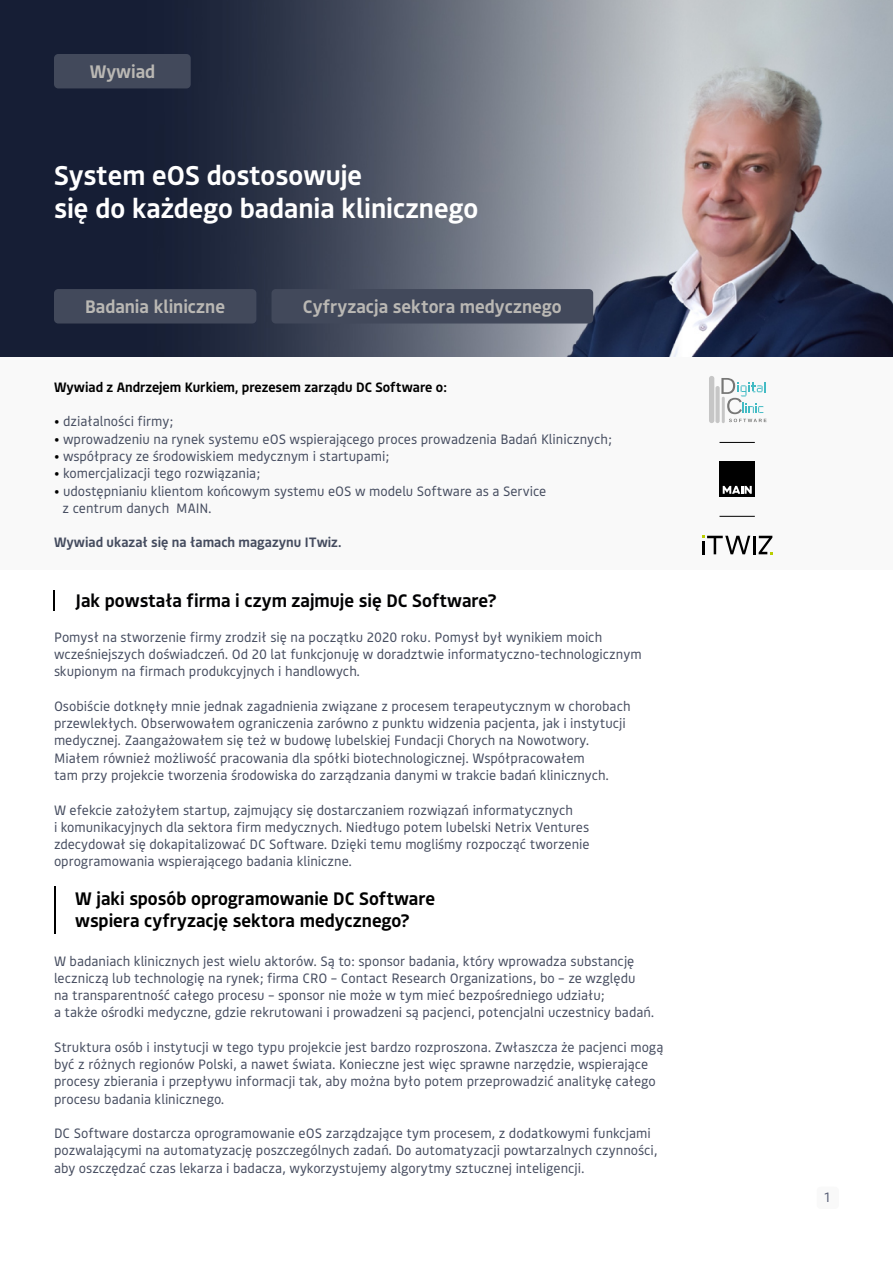
<style>
.page{position:relative;width:893px;height:1263px;background:#fff}
.page>*{position:absolute;margin:0;border:0;box-sizing:border-box;transform-origin:0 0}
.t1{font:600 27px/33px "Bould";color:#fff}
.t2{font:600 18px/21.6px "Bould";color:#000}
.t3{font:600 18px "Bould";color:#bab8b4}
.t4{font:600 18px "Bould";color:#020203}
.t5{font:13.5px/17.2px "Bould";color:#454c5f}
.t6{font:600 13.5px "Bould";color:#000}
.t7{font:600 13.5px "Bould";color:#454c5f}
.t8{font:13.5px "Bould";color:#585e75}
.s1{color:#000}
</style>
<div class="page">
<div style="left:0;top:357px;width:893px;height:213px;background:#f9f9f9"></div>
<img style="left:0;top:0;width:893px;height:357px">
<div style="left:54px;top:289px;width:202px;height:34px;background:#42495b;border-radius:4px"></div>
<div style="left:271px;top:289px;width:322px;height:34px;background:#42495b;border-radius:4px"></div>
<div style="left:54px;top:54px;width:137px;height:34px;background:#42495b;border-radius:4px"></div>
<hr style="left:54px;top:886px;width:1px;height:48px;background:#000">
<div style="left:817px;top:1187px;width:22px;height:22px;background:#f9f9f9;border-radius:4px"></div>
<div style="left:720px;top:462px;width:35px;height:35px;background:#000"></div>
<svg style="left:723px;top:486px;width:29px;height:8px"></svg>
<hr style="left:719px;top:442px;width:36px;height:1px;background:#000">
<hr style="left:719px;top:516px;width:36px;height:1px;background:#000">
<svg style="left:702px;top:536px;width:70px;height:18px"></svg>
<div style="left:709px;top:376px;width:5px;height:47px;background:#c6c6c6;border-radius:3px"></div>
<div style="left:715px;top:386px;width:5px;height:37px;background:#c6c6c6;border-radius:2px"></div>
<hr style="left:722px;top:397px;width:3px;height:26px;background:#c6c6c6">
<svg style="left:721px;top:378px;width:45px;height:44px"></svg>
<hr style="left:53px;top:590px;width:2px;height:20px;background:#000">
<h2 class="t3" style="left:90px;top:59px;width:67px">Wywiad</h2>
<h1 class="t1" style="left:54px;top:157px;width:426px">System eOS dostosowuje<br>się do każdego badania klinicznego</h1>
<h2 class="t3" style="left:85px;top:294px;width:142px">Badania kliniczne</h2>
<h2 class="t3" style="left:303px;top:294px;width:260px">Cyfryzacja sektora medycznego</h2>
<p class="t6" style="left:54px;top:378px;width:394px">Wywiad z Andrzejem Kurkiem, prezesem zarządu DC Software o:</p>
<p class="t5" style="left:54px;top:412px;width:121px"><span class="s1">•</span> działalności firmy;</p>
<p class="t5" style="left:54px;top:430px;width:559px"><span class="s1">•</span> wprowadzeniu na rynek systemu eOS wspierającego proces prowadzenia Badań Klinicznych;</p>
<p class="t5" style="left:54px;top:447px;width:337px"><span class="s1">•</span> współpracy ze środowiskiem medycznym i startupami;</p>
<p class="t5" style="left:54px;top:464px;width:208px"><span class="s1">•</span> komercjalizacji tego rozwiązania;</p>
<p class="t5" style="left:63px;top:481px;width:485px;text-indent:-9px"><span class="s1">•</span> udostępnianiu klientom końcowym systemu eOS w modelu Software as a Service z centrum danych MAIN.</p>
<p class="t7" style="left:54px;top:533px;width:289px">Wywiad ukazał się na łamach magazynu ITwiz.</p>
<h2 class="t4" style="left:75px;top:588px;width:423px">Jak powstała firma i czym zajmuje się DC Software?</h2>
<p class="t5" style="left:54px;top:628px;width:589px">Pomysł na stworzenie firmy zrodził się na początku 2020 roku. Pomysł był wynikiem moich wcześniejszych doświadczeń. Od 20 lat funkcjonuję w doradztwie informatyczno-technologicznym skupionym na firmach produkcyjnych i handlowych.</p>
<p class="t5" style="left:54px;top:697px;width:578px">Osobiście dotknęły mnie jednak zagadnienia związane z procesem terapeutycznym w chorobach przewlekłych. Obserwowałem ograniczenia zarówno z punktu widzenia pacjenta, jak i instytucji medycznej. Zaangażowałem się też w budowę lubelskiej Fundacji Chorych na Nowotwory.<br>Miałem również możliwość pracowania dla spółki biotechnologicznej. Współpracowałem<br>tam przy projekcie tworzenia środowiska do zarządzania danymi w trakcie badań klinicznych.</p>
<p class="t5" style="left:54px;top:800px;width:537px">W efekcie założyłem startup, zajmujący się dostarczaniem rozwiązań informatycznych<br>i komunikacyjnych dla sektora firm medycznych. Niedługo potem lubelski Netrix Ventures zdecydował się dokapitalizować DC Software. Dzięki temu mogliśmy rozpocząć tworzenie oprogramowania wspierającego badania kliniczne.</p>
<h2 class="t2" style="left:75px;top:887px;width:361px">W jaki sposób oprogramowanie DC Software wspiera cyfryzację sektora medycznego?</h2>
<p class="t5" style="left:54px;top:951px;width:602px">W badaniach klinicznych jest wielu aktorów. Są to: sponsor badania, który wprowadza substancję leczniczą lub technologię na rynek; firma CRO – Contact Research Organizations, bo – ze względu<br>na transparentność całego procesu – sponsor nie może w tym mieć bezpośredniego udziału;<br>a także ośrodki medyczne, gdzie rekrutowani i prowadzeni są pacjenci, potencjalni uczestnicy badań.</p>
<p class="t5" style="left:54px;top:1038px;width:611px">Struktura osób i instytucji w tego typu projekcie jest bardzo rozproszona. Zwłaszcza że pacjenci mogą być z różnych regionów Polski, a nawet świata. Konieczne jest więc sprawne narzędzie, wspierające procesy zbierania i przepływu informacji tak, aby można było potem przeprowadzić analitykę całego procesu badania klinicznego.</p>
<p class="t5" style="left:54px;top:1124px;width:605px">DC Software dostarcza oprogramowanie eOS zarządzające tym procesem, z dodatkowymi funkcjami pozwalającymi na automatyzację poszczególnych zadań. Do automatyzacji powtarzalnych czynności, aby oszczędzać czas lekarza i badacza, wykorzystujemy algorytmy sztucznej inteligencji.</p>
<p class="t8" style="left:824px;top:1188px;width:7px">1</p>
</div>
